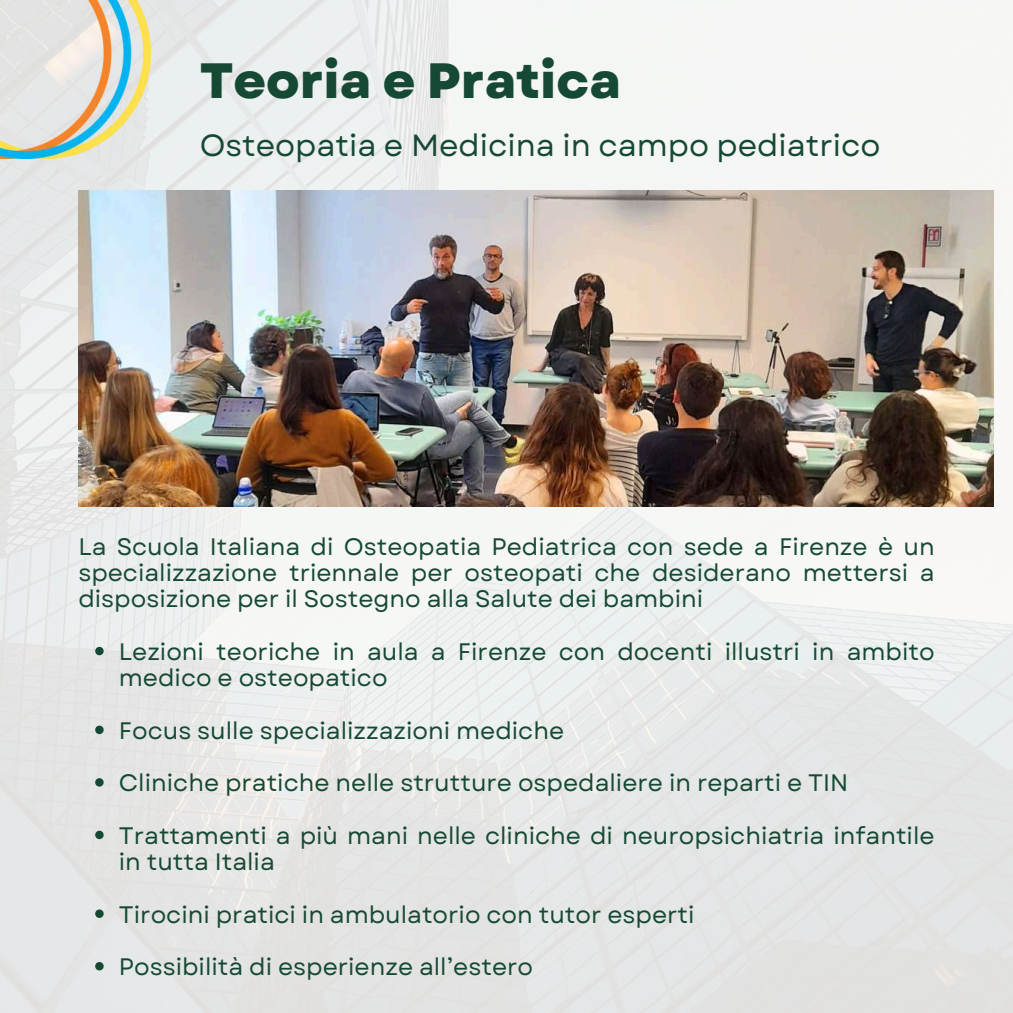
<style>
.page{position:relative;width:1013px;height:1013px;background:#fff}
.page>*{position:absolute;margin:0;border:0;box-sizing:border-box;transform-origin:0 0}
.t1{font:800 49.5px "Garet";color:#164933}
.t2{font:30.62px "Garet";color:#164933}
.t3{font:23.88px/52.5px "Garet";color:#164933}
</style>
<div class="page">
<img style="left:0;top:0;width:1012px;height:1012px">
<img style="left:78px;top:190px;width:915px;height:316px">
<img style="left:0;top:0;width:151px;height:158px">
<svg style="left:95px;top:647px;width:9px;height:8px"></svg>
<svg style="left:95px;top:725px;width:9px;height:9px"></svg>
<svg style="left:95px;top:778px;width:9px;height:8px"></svg>
<svg style="left:95px;top:830px;width:9px;height:9px"></svg>
<svg style="left:95px;top:909px;width:9px;height:8px"></svg>
<svg style="left:95px;top:962px;width:9px;height:8px"></svg>
<h1 class="t1" style="left:200px;top:45px;width:423px">Teoria e Pratica</h1>
<p class="t2" style="left:200px;top:123px;width:682px">Osteopatia e Medicina in campo pediatrico</p>
<p class="t3" style="left:78px;top:533px;width:857px;line-height:26.2px;text-align:justify">La Scuola Italiana di Osteopatia Pediatrica con sede a Firenze è un specializzazione triennale per osteopati che desiderano mettersi a disposizione per il Sostegno alla Salute dei bambini</p>
<p class="t3" style="left:119px;top:638px;width:817px;line-height:26.2px">Lezioni teoriche in aula a Firenze con docenti illustri in ambito medico e osteopatico</p>
<p class="t3" style="left:119px;top:704px;width:817px">Focus sulle specializzazioni mediche<br>Cliniche pratiche nelle strutture ospedaliere in reparti e TIN<br>Trattamenti a più mani nelle cliniche di neuropsichiatria infantile</p>
<p class="t3" style="left:119px;top:835px;width:577px">in tutta Italia<br>Tirocini pratici in ambulatorio con tutor esperti<br>Possibilità di esperienze all’estero</p>
</div>
